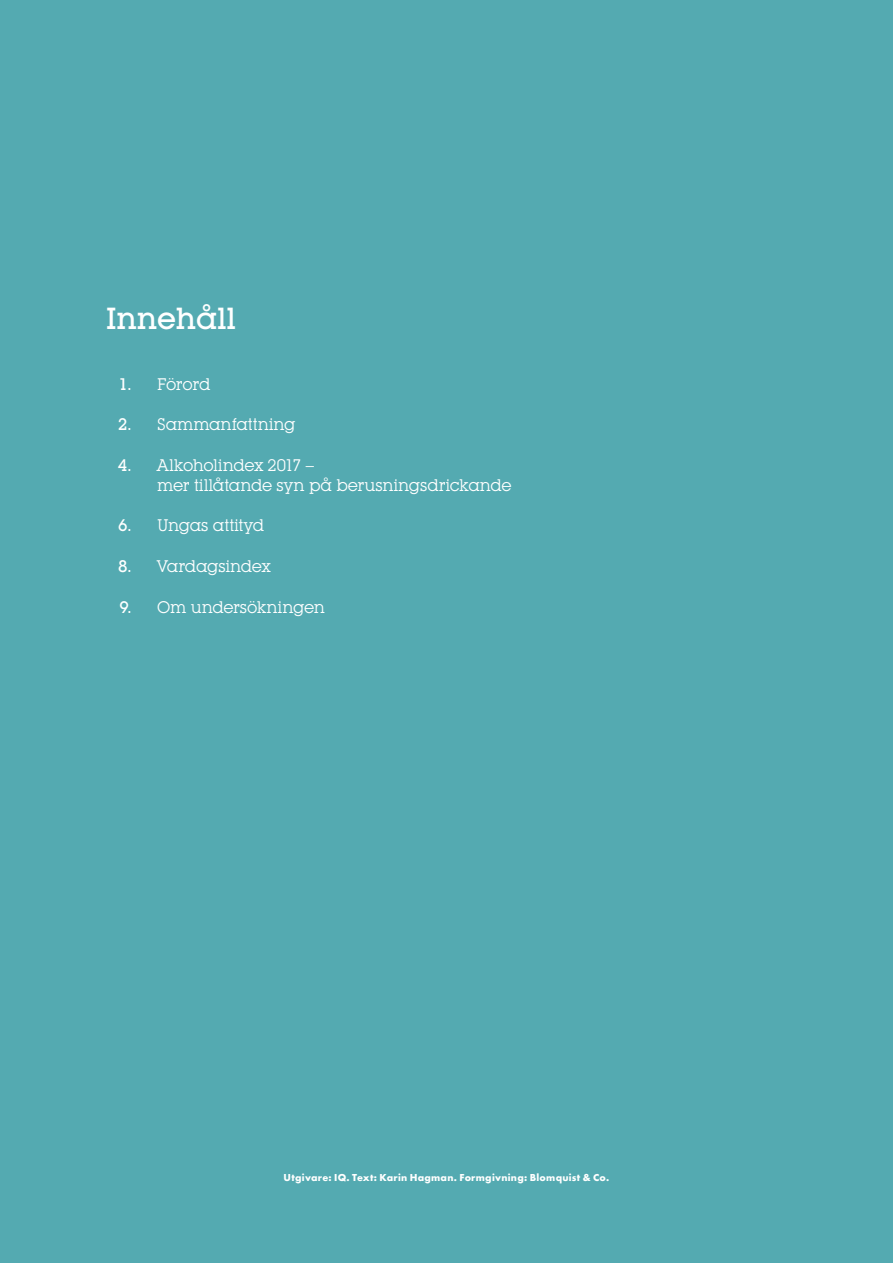
<style>
.page{position:relative;width:893px;height:1263px;background:#54aab1}
.page>*{position:absolute;margin:0;border:0;box-sizing:border-box;transform-origin:0 0}
.t1{font:500 30px "Lubalin Graph IT Cby BT";letter-spacing:-.005em;color:#fff}
.t2{font:16.5px/19.5px "Lubalin Graph IT Cby BT";letter-spacing:-.02em;color:#fff}
.t3{font:10.5px "Futura PT Bold";letter-spacing:.025em;color:#fff}
.s1{font-weight:500}
</style>
<div class="page">
<h1 class="t1" style="left:106px;top:300px;width:131px">Innehåll</h1>
<p class="t2" style="left:119px;top:374px;width:93px"><span class="s1">1.</span> Förord</p>
<p class="t2" style="left:118px;top:415px;width:179px"><span class="s1">2.</span> Sammanfattning</p>
<p class="t2" style="left:157px;top:455px;width:356px;text-indent:-39px"><span class="s1">4.</span> Alkoholindex 2017 –<br>mer tillåtande syn på berusningsdrickande</p>
<p class="t2" style="left:118px;top:516px;width:148px"><span class="s1">6.</span> Ungas attityd</p>
<p class="t2" style="left:118px;top:556px;width:154px"><span class="s1">8.</span> Vardagsindex</p>
<p class="t2" style="left:119px;top:597px;width:207px"><span class="s1">9.</span> Om undersökningen</p>
<p class="t3" style="left:284px;top:1170px;width:327px">Utgivare: IQ. Text: Karin Hagman. Formgivning: Blomquist &amp; Co.</p>
</div>
